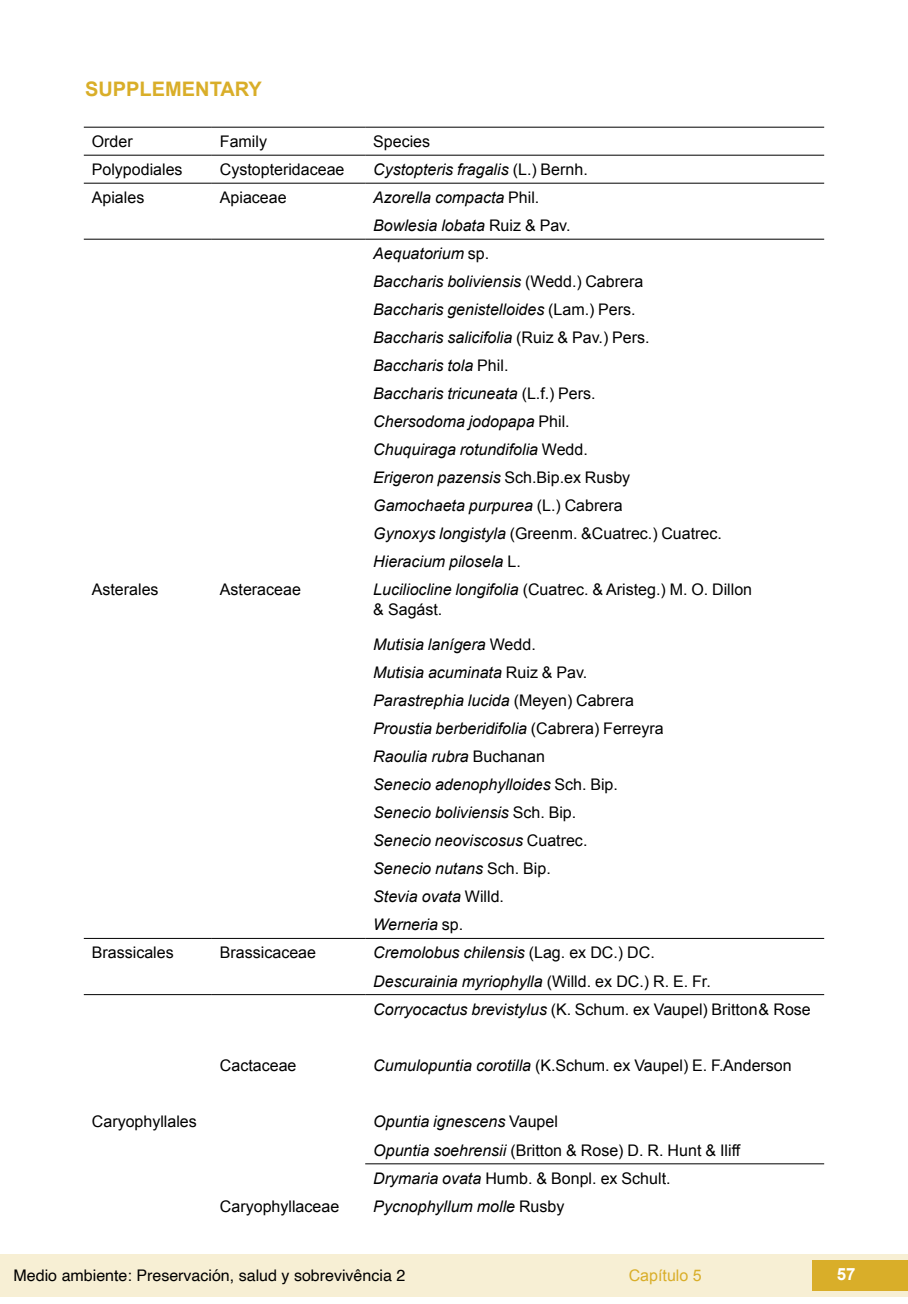
<style>
.page{position:relative;width:908px;height:1304px;background:#fff}
.page>*{position:absolute;margin:0;border:0;box-sizing:border-box;transform-origin:0 0}
.t1{font:700 20px "Arial";color:#d9ae29}
.t2{font:700 16.8px "Arial";color:#fff}
.t3{font:italic 16px/28px "Arial";color:#000}
.t4{font:16px/28.4px "Arial";color:#000}
.t5{font:16px "Helvetica";color:#000}
.t6{font:16px "Arial";color:#d9ae29}
.s1{font-style:normal}
.s2{font-style:italic}
</style>
<div class="page">
<div style="left:0;top:1254px;width:906px;height:43px;background:#f7efd4"></div>
<div style="left:812px;top:1261px;width:95px;height:30px;background:#d9ae29"></div>
<hr style="left:84px;top:127px;width:128px;height:1px;background:#000">
<hr style="left:212px;top:127px;width:153px;height:1px;background:#000">
<hr style="left:365px;top:127px;width:458px;height:1px;background:#000">
<hr style="left:84px;top:155px;width:128px;height:1px;background:#000">
<hr style="left:212px;top:155px;width:153px;height:1px;background:#000">
<hr style="left:365px;top:155px;width:458px;height:1px;background:#000">
<hr style="left:84px;top:183px;width:128px;height:1px;background:#000">
<hr style="left:212px;top:183px;width:153px;height:1px;background:#000">
<hr style="left:84px;top:239px;width:128px;height:1px;background:#000">
<hr style="left:212px;top:239px;width:153px;height:1px;background:#000">
<hr style="left:365px;top:183px;width:458px;height:1px;background:#000">
<hr style="left:365px;top:239px;width:458px;height:1px;background:#000">
<hr style="left:84px;top:938px;width:128px;height:1px;background:#000">
<hr style="left:212px;top:938px;width:153px;height:1px;background:#000">
<hr style="left:365px;top:938px;width:458px;height:1px;background:#000">
<hr style="left:84px;top:994px;width:128px;height:1px;background:#000">
<hr style="left:212px;top:994px;width:153px;height:1px;background:#000">
<hr style="left:365px;top:994px;width:458px;height:1px;background:#000">
<hr style="left:365px;top:1163px;width:458px;height:1px;background:#000">
<p class="t1" style="left:85px;top:76px;width:178px">SUPPLEMENTARY</p>
<p class="t4" style="left:92px;top:128px;width:42px">Order</p>
<p class="t4" style="left:220px;top:128px;width:49px">Family</p>
<p class="t4" style="left:373px;top:128px;width:58px">Species</p>
<p class="t4" style="left:92px;top:156px;width:92px">Polypodiales</p>
<p class="t4" style="left:220px;top:156px;width:126px">Cystopteridaceae</p>
<p class="t3" style="left:373px;top:156px;width:216px">Cystopteris fragalis <span class="s1">(L.) Bernh.</span></p>
<p class="t4" style="left:92px;top:184px;width:54px">Apiales</p>
<p class="t4" style="left:220px;top:184px;width:68px">Apiaceae</p>
<p class="t3" style="left:373px;top:184px;width:350px">Azorella compacta <span class="s1">Phil.<br></span>Bowlesia lobata <span class="s1">Ruiz &amp; Pav.<br></span>Aequatorium <span class="s1">sp.<br></span>Baccharis boliviensis <span class="s1">(Wedd.) Cabrera<br></span>Baccharis genistelloides <span class="s1">(Lam.) Pers.<br></span>Baccharis salicifolia <span class="s1">(Ruiz &amp; Pav.) Pers.<br></span>Baccharis tola <span class="s1">Phil.<br></span>Baccharis tricuneata <span class="s1">(L.f.) Pers.<br></span>Chersodoma jodopapa <span class="s1">Phil.<br></span>Chuquiraga rotundifolia <span class="s1">Wedd.<br></span>Erigeron pazensis <span class="s1">Sch.Bip.ex Rusby<br></span>Gamochaeta purpurea <span class="s1">(L.) Cabrera<br></span>Gynoxys longistyla <span class="s1">(Greenm. &amp;Cuatrec.) Cuatrec.<br></span>Hieracium pilosela <span class="s1">L.</span></p>
<p class="t4" style="left:92px;top:576px;width:68px">Asterales</p>
<p class="t4" style="left:220px;top:576px;width:82px">Asteraceae</p>
<p class="t4" style="left:373px;top:580px;width:380px;line-height:19.2px"><span class="s2">Luciliocline longifolia</span> (Cuatrec. &amp; Aristeg.) M. O. Dillon &amp; Sagást.</p>
<p class="t3" style="left:373px;top:631px;width:292px">Mutisia lanígera <span class="s1">Wedd.<br></span>Mutisia acuminata <span class="s1">Ruiz &amp; Pav.<br></span>Parastrephia lucida <span class="s1">(Meyen) Cabrera<br></span>Proustia berberidifolia <span class="s1">(Cabrera) Ferreyra<br></span>Raoulia rubra <span class="s1">Buchanan<br></span>Senecio adenophylloides <span class="s1">Sch. Bip.<br></span>Senecio boliviensis <span class="s1">Sch. Bip.<br></span>Senecio neoviscosus <span class="s1">Cuatrec.<br></span>Senecio nutans <span class="s1">Sch. Bip.<br></span>Stevia ovata <span class="s1">Willd.<br></span>Werneria <span class="s1">sp.</span></p>
<p class="t4" style="left:92px;top:939px;width:83px">Brassicales</p>
<p class="t4" style="left:220px;top:939px;width:98px">Brassicaceae</p>
<p class="t3" style="left:373px;top:939px;width:439px">Cremolobus chilensis <span class="s1">(Lag. ex DC.) DC.<br></span>Descurainia myriophylla <span class="s1">(Willd. ex DC.) R. E. Fr.<br></span>Corryocactus brevistylus <span class="s1">(K. Schum. ex Vaupel) Britton &amp; Rose</span></p>
<p class="t4" style="left:220px;top:1051px;width:78px">Cactaceae</p>
<p class="t4" style="left:373px;top:1051px;width:420px"><span class="s2">Cumulopuntia corotilla</span> (K.Schum. ex Vaupel) E. F. Anderson</p>
<p class="t4" style="left:92px;top:1107px;width:106px">Caryophyllales</p>
<p class="t4" style="left:373px;top:1107px;width:368px"><span class="s2">Opuntia ignescens</span> Vaupel<br><span class="s2">Opuntia soehrensii</span> (Britton &amp; Rose) D. R. Hunt &amp; Iliff<br><span class="s2">Drymaria ovata</span> Humb. &amp; Bonpl. ex Schult.</p>
<p class="t4" style="left:220px;top:1193px;width:121px">Caryophyllaceae</p>
<p class="t3" style="left:373px;top:1193px;width:192px">Pycnophyllum molle <span class="s1">Rusby</span></p>
<p class="t5" style="left:14px;top:1263px;width:393px">Medio ambiente: Preservación, salud y sobrevivência 2</p>
<p class="t6" style="left:628px;top:1265px;width:74px">Capítulo 5</p>
<p class="t2" style="left:836px;top:1263px;width:20px">57</p>
</div>
